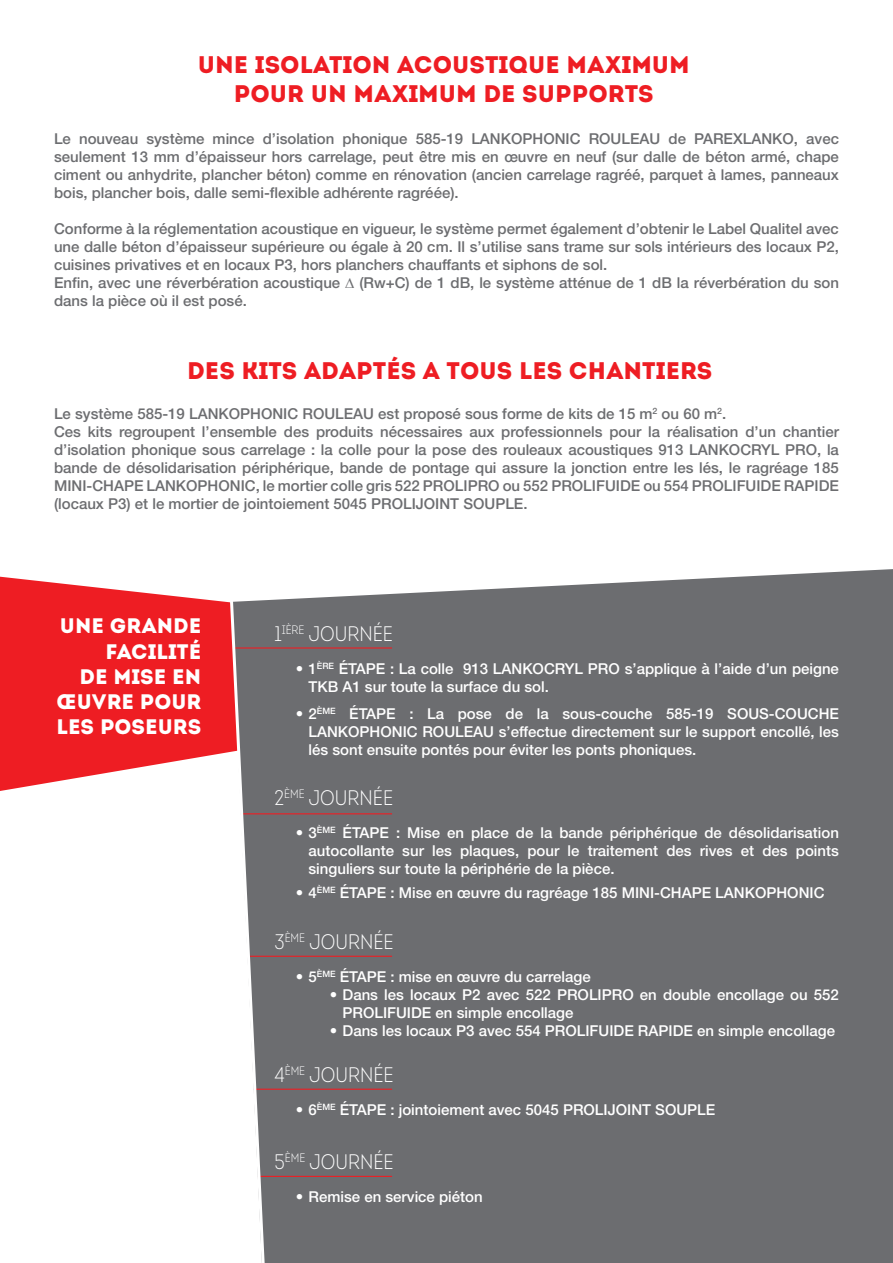
<style>
.page{position:relative;width:893px;height:1263px;background:#fff}
.page>*{position:absolute;margin:0;border:0;box-sizing:border-box;transform-origin:0 0}
.t1{font:24px/28.8px "Intro";color:#ee1d23;text-align:center}
.t2{font:21px "Intro Cond Light Free";color:#fff}
.t3{font:21px/25.2px "Intro";color:#fff;text-align:right}
.t4{font:500 15px/18px "Helvetica Neue";color:#6c6d70}
.t5{font:500 15px/18px "Helvetica Neue";color:#fff}
</style>
<div class="page">
<svg style="left:0;top:577px;width:228px;height:214px;background:#f03c42"></svg>
<div style="left:269px;top:569px;width:624px;height:694px;background:#6c6d70"></div>
<hr style="left:233px;top:647px;width:159px;height:1px;background:#ee1d23">
<hr style="left:241px;top:813px;width:151px;height:1px;background:#ee1d23">
<hr style="left:249px;top:956px;width:143px;height:1px;background:#ee1d23">
<hr style="left:254px;top:1089px;width:138px;height:1px;background:#ee1d23">
<hr style="left:258px;top:1176px;width:134px;height:1px;background:#ee1d23">
<svg style="left:228px;top:600px;width:41px;height:663px"></svg>
<h1 class="t1" style="left:198px;top:50px;width:494px">UNE ISOLATION ACOUSTIQUE MAXIMUM<br>POUR UN MAXIMUM DE SUPPORTS</h1>
<p class="t4" style="left:54px;top:129px;width:786px;text-align:justify">Le nouveau système mince d’isolation phonique 585-19 LANKOPHONIC ROULEAU de PAREXLANKO, avec seulement 13 mm d’épaisseur hors carrelage, peut être mis en œuvre en neuf (sur dalle de béton armé, chape ciment ou anhydrite, plancher béton) comme en rénovation (ancien carrelage ragréé, parquet à lames, panneaux bois, plancher bois, dalle semi-flexible adhérente ragréée).</p>
<p class="t4" style="left:54px;top:219px;width:787px">Conforme à la réglementation acoustique en vigueur, le système permet également d’obtenir le Label Qualitel avec une dalle béton d’épaisseur supérieure ou égale à 20 cm. Il s’utilise sans trame sur sols intérieurs des locaux P2, cuisines privatives et en locaux P3, hors planchers chauffants et siphons de sol.<br>Enfin, avec une réverbération acoustique ∆ (Rw+C) de 1 dB, le système atténue de 1 dB la réverbération du son dans la pièce où il est posé.</p>
<h1 class="t1" style="left:187px;top:357px;width:527px">DES KITS ADAPTÉS A TOUS LES CHANTIERS</h1>
<p class="t4" style="left:54px;top:404px;width:786px">Le système 585-19 LANKOPHONIC ROULEAU est proposé sous forme de kits de 15 m<sup>2</sup> ou 60 m<sup>2</sup>.<br>Ces kits regroupent l’ensemble des produits nécessaires aux professionnels pour la réalisation d’un chantier d’isolation phonique sous carrelage : la colle pour la pose des rouleaux acoustiques 913 LANKOCRYL PRO, la bande de désolidarisation périphérique, bande de pontage qui assure la jonction entre les lés, le ragréage 185<br>MINI-CHAPE LANKOPHONIC, le mortier colle gris 522 PROLIPRO ou 552 PROLIFUIDE ou 554 PROLIFUIDE RAPIDE (locaux P3) et le mortier de jointoiement 5045 PROLIJOINT SOUPLE.</p>
<h2 class="t3" style="left:56px;top:613px;width:146px">UNE GRANDE<br>FACILITÉ<br>DE MISE EN<br>ŒUVRE POUR<br>LES POSEURS</h2>
<h2 class="t2" style="left:274px;top:620px;width:120px">1<sup>IÈRE</sup> JOURNÉE</h2>
<p class="t5" style="left:308px;top:659px;width:532px;text-indent:-13px">• 1<sup>ÈRE</sup> ÉTAPE : La colle 913 LANKOCRYL PRO s’applique à l’aide d’un peigne<br>TKB A1 sur toute la surface du sol.</p>
<p class="t5" style="left:308px;top:704px;width:532px;text-align:justify;text-indent:-13px">• 2<sup>ÈME</sup> ÉTAPE : La pose de la sous-couche 585-19 SOUS-COUCHE LANKOPHONIC ROULEAU s’effectue directement sur le support encollé, les lés sont ensuite pontés pour éviter les ponts phoniques.</p>
<h2 class="t2" style="left:274px;top:785px;width:120px">2<sup>ÈME</sup> JOURNÉE</h2>
<p class="t5" style="left:308px;top:824px;width:532px;text-align:justify;text-indent:-13px">• 3<sup>ÈME</sup> ÉTAPE : Mise en place de la bande périphérique de désolidarisation autocollante sur les plaques, pour le traitement des rives et des points singuliers sur toute la périphérie de la pièce.</p>
<p class="t5" style="left:296px;top:884px;width:530px">• 4<sup>ÈME</sup> ÉTAPE : Mise en œuvre du ragréage 185 MINI-CHAPE LANKOPHONIC</p>
<h2 class="t2" style="left:274px;top:928px;width:121px">3<sup>ÈME</sup> JOURNÉE</h2>
<p class="t5" style="left:296px;top:967px;width:297px">• 5<sup>ÈME</sup> ÉTAPE : mise en œuvre du carrelage</p>
<p class="t5" style="left:342px;top:985px;width:498px;text-indent:-13px">• Dans les locaux P2 avec 522 PROLIPRO en double encollage ou 552<br>PROLIFUIDE en simple encollage</p>
<p class="t5" style="left:330px;top:1021px;width:507px">• Dans les locaux P3 avec 554 PROLIFUIDE RAPIDE en simple encollage</p>
<h2 class="t2" style="left:274px;top:1061px;width:121px">4<sup>ÈME</sup> JOURNÉE</h2>
<p class="t5" style="left:296px;top:1100px;width:421px">• 6<sup>ÈME</sup> ÉTAPE : jointoiement avec 5045 PROLIJOINT SOUPLE</p>
<h2 class="t2" style="left:274px;top:1148px;width:121px">5<sup>ÈME</sup> JOURNÉE</h2>
<p class="t5" style="left:296px;top:1187px;width:189px">• Remise en service piéton</p>
</div>
